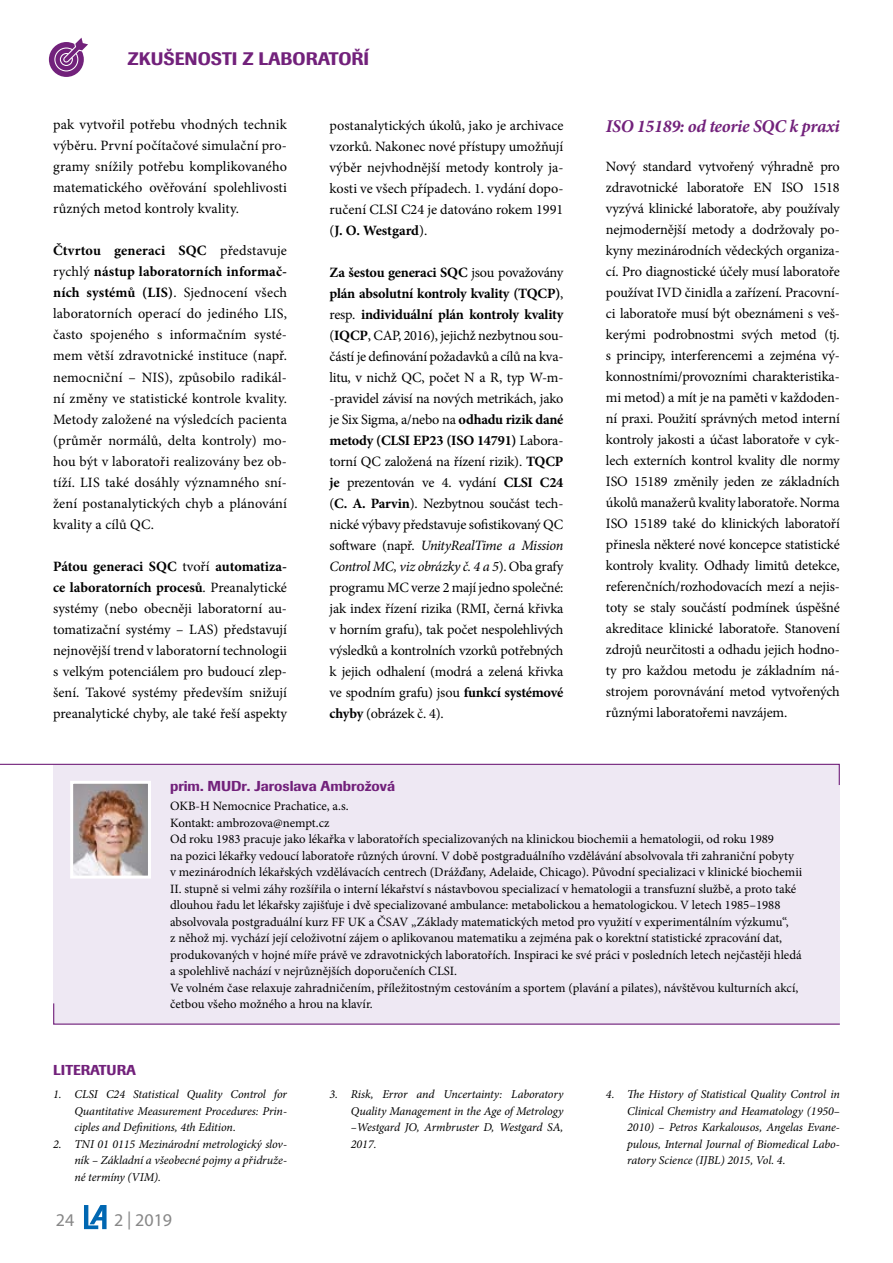
<style>
.page{position:relative;width:893px;height:1263px;background:#fff}
.page>*{position:absolute;margin:0;border:0;box-sizing:border-box;transform-origin:0 0}
.t1{font:italic 700 18px "Minion Pro";letter-spacing:-.02em;color:#72217b}
.t2{font:18px "Imago Medium CE";color:#72217b}
.t3{font:18px "Myriad Pro";color:#878787}
.t4{font:14.25px/21px "Minion Pro";color:#000;text-align:justify}
.t5{font:14.25px "Imago Medium CE";color:#72217b}
.t6{font:12.75px/16.5px "Minion Pro";color:#000}
.t7{font:italic 12px/16.5px "Minion Pro";letter-spacing:-.005em;color:#000;text-align:justify}
.s1{font-weight:700}
.s2{font-style:italic}
</style>
<div class="page">
<svg style="left:84px;top:1205px;width:23px;height:24px"></svg>
<svg style="left:49px;top:38px;width:39px;height:39px"></svg>
<div style="left:53px;top:764px;width:787px;height:260px;background:#eee8f3"></div>
<svg style="left:0;top:763px;width:840px;height:22px"></svg>
<svg style="left:53px;top:1003px;width:787px;height:22px"></svg>
<img style="left:74px;top:785px;width:73px;height:89px">
<div style="left:70px;top:781px;width:81px;height:97px;border:3px solid #fff"></div>
<p class="t2" style="left:128px;top:48px;width:243px">ZKUŠENOSTI Z LABORATOŘÍ</p>
<p class="t4" style="left:53px;top:114px;width:235px">pak vytvořil potřebu vhodných technik výběru. První počítačové simulační pro&shy;gramy snížily potřebu komplikovaného matematického ověřování spolehlivosti různých metod kontroly kvality.</p>
<p class="t4" style="left:53px;top:240px;width:235px"><span class="s1">Čtvrtou generaci SQC</span> představuje rychlý <span class="s1">nástup laboratorních informač&shy;ních systémů (LIS)</span>. Sjednocení všech laboratorních operací do jediného LIS, často spojeného s informačním systé&shy;mem větší zdravotnické instituce (např. nemocniční – NIS), způsobilo radikál&shy;ní změny ve statistické kontrole kvality.<br>Metody založené na výsledcích pacienta (průměr normálů, delta kontroly) mo&shy;hou být v laboratoři realizovány bez ob&shy;tíží. LIS také dosáhly významného sní&shy;žení postanalytických chyb a plánování kvality a cílů QC.</p>
<p class="t4" style="left:53px;top:555px;width:235px"><span class="s1">Pátou generaci SQC</span> tvoří <span class="s1">automatiza&shy;ce laboratorních procesů</span>. Preanalytické systémy (nebo obecněji laboratorní au&shy;tomatizační systémy – LAS) představují nejnovější trend v laboratorní technologii s velkým potenciálem pro budoucí zlep&shy;šení. Takové systémy především snižují preanalytické chyby, ale také řeší aspekty</p>
<p class="t4" style="left:330px;top:115px;width:235px">postanalytických úkolů, jako je archivace vzorků. Nakonec nové přístupy umožňují výběr nejvhodnější metody kontroly ja&shy;kosti ve všech případech. 1. vydání dopo&shy;ručení CLSI C24 je datováno rokem 1991 (<span class="s1">J. O. Westgard</span>).</p>
<p class="t4" style="left:330px;top:262px;width:235px"><span class="s1">Za šestou generaci SQC</span> jsou považovány <span class="s1">plán absolutní kontroly kvality (TQCP)</span>, resp. <span class="s1">individuální plán kontroly kvality </span>(<span class="s1">IQCP</span>, CAP, 2016), jejichž nezbytnou sou&shy;částí je definování požadavků a cílů na kva&shy;litu, v nichž QC, počet N a R, typ W-m--pravidel závisí na nových metrikách, jako je Six Sigma, a/nebo na <span class="s1">odhadu rizik dané metody (CLSI EP23 (ISO 14791)</span> Labora&shy;torní QC založená na řízení rizik). <span class="s1">TQCP je</span> prezentován ve 4. vydání <span class="s1">CLSI C24 </span>(<span class="s1">C. A. Parvin</span>). Nezbytnou součást tech&shy;nické výbavy představuje sofistikovaný QC software (např. <span class="s2">UnityRealTime a Mission Control MC, viz obrázky č. 4 a 5</span>). Oba grafy programu MC verze 2 mají jedno společné: jak index řízení rizika (RMI, černá křivka v horním grafu), tak počet nespolehlivých výsledků a kontrolních vzorků potřebných k jejich odhalení (modrá a zelená křivka ve spodním grafu) jsou <span class="s1">funkcí systémové chyby</span> (obrázek č. 4).</p>
<p class="t1" style="left:606px;top:114px;width:235px">ISO 15189: od teorie SQC k praxi</p>
<p class="t4" style="left:606px;top:156px;width:235px">Nový standard vytvořený výhradně pro zdravotnické laboratoře EN ISO 1518 vyzývá klinické laboratoře, aby používaly nejmodernější metody a dodržovaly po&shy;kyny mezinárodních vědeckých organiza&shy;cí. Pro diagnostické účely musí laboratoře používat IVD činidla a zařízení. Pracovní&shy;ci laboratoře musí být obeznámeni s veš&shy;kerými podrobnostmi svých metod (tj. s principy, interferencemi a zejména vý&shy;konnostními/provozními charakteristika&shy;mi metod) a mít je na paměti v každoden&shy;ní praxi. Použití správných metod interní kontroly jakosti a účast laboratoře v cyk&shy;lech externích kontrol kvality dle normy ISO 15189 změnily jeden ze základních úkolů manažerů kvality laboratoře. Norma ISO 15189 také do klinických laboratoří přinesla některé nové koncepce statistické kontroly kvality. Odhady limitů detekce, referenčních/rozhodovacích mezí a nejis&shy;toty se staly součástí podmínek úspěšné akreditace klinické laboratoře. Stanovení zdrojů neurčitosti a odhadu jejich hodno&shy;ty pro každou metodu je základním ná&shy;strojem porovnávání metod vytvořených různými laboratořemi navzájem.</p>
<p class="t5" style="left:170px;top:778px;width:226px">prim. MUDr. Jaroslava Ambrožová</p>
<p class="t6" style="left:170px;top:798px;width:634px">OKB-H Nemocnice Prachatice, a.s.<br>Kontakt: ambrozova@nempt.cz<br>Od roku 1983 pracuje jako lékařka v laboratořích specializovaných na klinickou biochemii a hematologii, od roku 1989<br>na pozici lékařky vedoucí laboratoře různých úrovní. V době postgraduálního vzdělávání absolvovala tři zahraniční pobyty v mezinárodních lékařských vzdělávacích centrech (Drážďany, Adelaide, Chicago). Původní specializaci v klinické biochemii II. stupně si velmi záhy rozšířila o interní lékařství s nástavbovou specializací v hematologii a transfuzní službě, a proto také dlouhou řadu let lékařsky zajišťuje i dvě specializované ambulance: metabolickou a hematologickou. V letech 1985–1988 absolvovala postgraduální kurz FF UK a ČSAV „Základy matematických metod pro využití v experimentálním výzkumu“,<br>z něhož mj. vychází její celoživotní zájem o aplikovanou matematiku a zejména pak o korektní statistické zpracování dat, produkovaných v hojné míře právě ve zdravotnických laboratořích. Inspiraci ke své práci v posledních letech nejčastěji hledá a spolehlivě nachází v nejrůznějších doporučeních CLSI.<br>Ve volném čase relaxuje zahradničením, příležitostným cestováním a sportem (plavání a pilates), návštěvou kulturních akcí, četbou všeho možného a hrou na klavír.</p>
<p class="t5" style="left:53px;top:1062px;width:84px">LITERATURA</p>
<p class="t7" style="left:74px;top:1086px;width:214px;text-indent:-21px">1. CLSI C24 Statistical Quality Control for Quantitative Measurement Procedures: Prin&shy;ciples and Definitions, 4th Edition.</p>
<p class="t7" style="left:74px;top:1135px;width:214px;text-indent:-21px">2. TNI 01 0115 Mezinárodní metrologický slov&shy;ník – Základní a všeobecné pojmy a přidruže&shy;né termíny (VIM).</p>
<p class="t3" style="left:56px;top:1210px;width:20px">24</p>
<p class="t3" style="left:114px;top:1210px;width:60px">2 | 2019</p>
<p class="t7" style="left:351px;top:1086px;width:214px;text-indent:-21px">3. Risk, Error and Uncertainty: Laboratory Quality Management in the Age of Metrology –Westgard JO, Armbruster D, Westgard SA, 2017.</p>
<p class="t7" style="left:627px;top:1086px;width:214px;text-indent:-21px">4. The History of Statistical Quality Control in Clinical Chemistry and Heamatology (1950– 2010) – Petros Karkalousos, Angelas Evane&shy;pulous, Internal Journal of Biomedical Labo&shy;ratory Science (IJBL) 2015, Vol. 4.</p>
</div>
